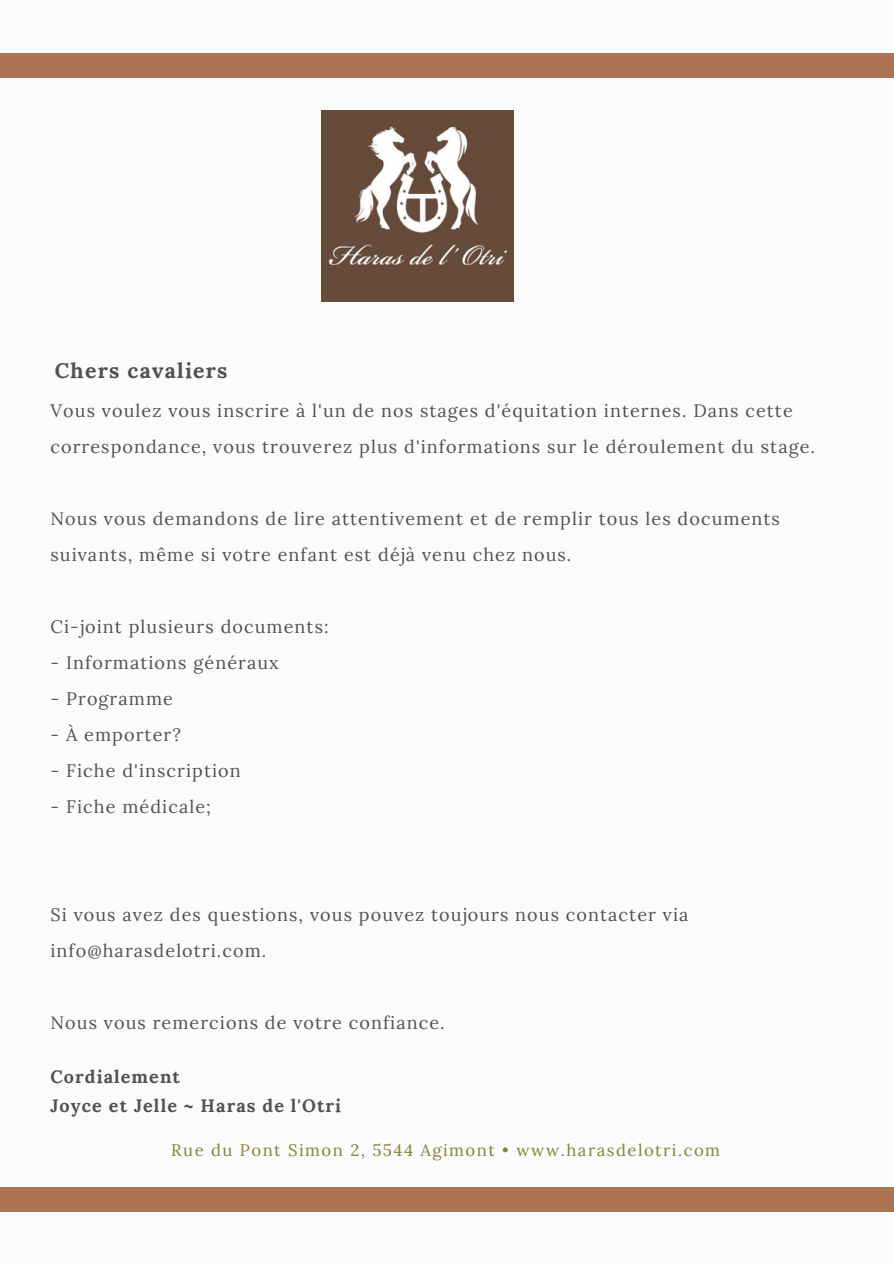
<style>
.page{position:relative;width:894px;height:1264px;background:#fff}
.page>*{position:absolute;margin:0;border:0;box-sizing:border-box;transform-origin:0 0}
.t1{font:700 21.15px "Lora";letter-spacing:.06em;color:#515151}
.t2{font:18px/36px "Lora";letter-spacing:.06em;color:#515151}
.t3{font:700 18px/29.5px "Lora";letter-spacing:.06em;color:#515151}
.t4{font:16.65px "Lora";letter-spacing:.09em;color:#828535}
</style>
<div class="page">
<div style="left:0;top:0;width:893px;height:1263px;background:#fbfbfb"></div>
<div style="left:0;top:1187px;width:893px;height:24px;background:#ac7354"></div>
<div style="left:0;top:54px;width:893px;height:24px;background:#ac7354"></div>
<img style="left:321px;top:111px;width:192px;height:191px">
<p class="t1" style="left:55px;top:353px;width:174px">Chers cavaliers</p>
<p class="t2" style="left:50px;top:391px;width:765px">Vous voulez vous inscrire à l'un de nos stages d'équitation internes. Dans cette correspondance, vous trouverez plus d'informations sur le déroulement du stage.</p>
<p class="t2" style="left:50px;top:499px;width:730px">Nous vous demandons de lire attentivement et de remplir tous les documents suivants, même si votre enfant est déjà venu chez nous.</p>
<p class="t2" style="left:50px;top:607px;width:279px">Ci-joint plusieurs documents:</p>
<p class="t2" style="left:50px;top:643px;width:230px">- Informations généraux</p>
<p class="t2" style="left:50px;top:679px;width:124px">- Programme</p>
<p class="t2" style="left:50px;top:715px;width:132px">- À emporter?</p>
<p class="t2" style="left:50px;top:751px;width:192px">- Fiche d'inscription</p>
<p class="t2" style="left:50px;top:787px;width:162px">- Fiche médicale;</p>
<p class="t2" style="left:50px;top:895px;width:639px">Si vous avez des questions, vous pouvez toujours nous contacter via info@harasdelotri.com.</p>
<p class="t2" style="left:50px;top:1003px;width:395px">Nous vous remercions de votre confiance.</p>
<p class="t3" style="left:50px;top:1059px;width:292px">Cordialement<br>Joyce et Jelle ~ Haras de l'Otri</p>
<p class="t4" style="left:171px;top:1137px;width:550px">Rue du Pont Simon 2, 5544 Agimont • www.harasdelotri.com</p>
</div>
